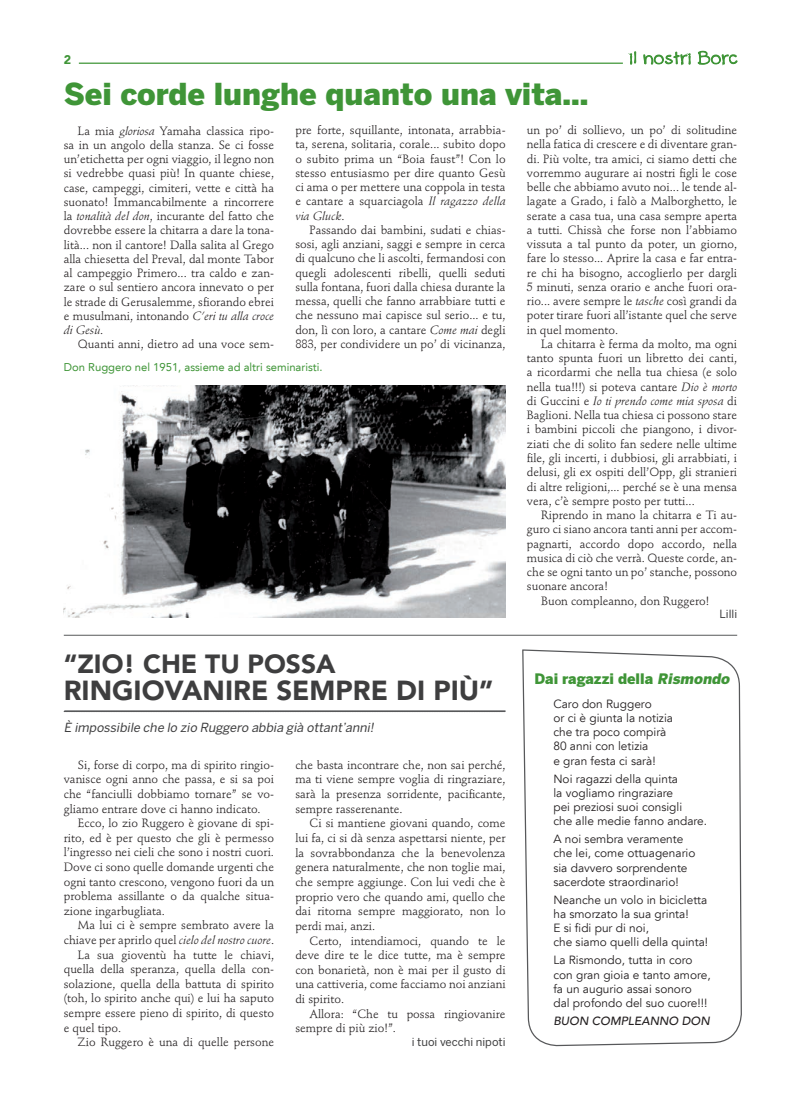
<style>
.page{position:relative;width:801px;height:1110px;background:#fff}
.page>*{position:absolute;margin:0;border:0;box-sizing:border-box;transform-origin:0 0}
.t1{font:900 30px "Benton Sans";color:#3f9537}
.t2{font:900 27.5px "Avenir LT";color:#3e3e3f}
.t3{font:900 26.25px "Avenir LT";color:#3e3e3f}
.t4{font:17.5px "cinnamoncake";letter-spacing:.07em;color:#3f9537}
.t5{font:900 14.38px "Benton Sans";color:#3f9537}
.t6{font:italic 12.5px "Benton Sans";color:#3e3e3f}
.t7{font:900 12.5px "Avenir LT";color:#3f9537}
.t8{font:11.88px/14.2px "Stempel Schneidler Std";color:#231f20;text-align:justify}
.t9{font:11.88px/14.2px "Avenir LT";color:#231f20}
.t10{font:italic 500 11.88px "Avenir LT";color:#231f20}
.t11{font:11.25px "Avenir LT";color:#3f9537}
.t12{font:11.25px "Benton Sans";color:#3e3e3f}
.s1{font-style:italic}
</style>
<div class="page">
<svg style="left:522px;top:649px;width:220px;height:397px"></svg>
<svg style="left:64px;top:710px;width:442px;height:2px"></svg>
<hr style="left:64px;top:634px;width:673px;height:1px;background:#57585a">
<img style="left:64px;top:385px;width:442px;height:232px">
<svg style="left:630px;top:51px;width:6px;height:14px"></svg>
<svg style="left:643px;top:51px;width:48px;height:15px"></svg>
<svg style="left:697px;top:51px;width:40px;height:14px"></svg>
<hr style="left:79px;top:63px;width:544px;height:1px;background:#3f9537">
<p class="t7" style="left:64px;top:52px;width:9px">2</p>
<h3 class="t4" style="left:630px;top:47px;width:109px">il nostri Borc</h3>
<h1 class="t1" style="left:64px;top:77px;width:526px">Sei corde lunghe quanto una vita...</h1>
<p class="t8" style="left:64px;top:123px;width:212px;text-indent:14px">La mia <span class="s1">gloriosa</span> Yamaha classica ripo&shy;sa in un angolo della stanza. Se ci fosse un’etichetta per ogni viaggio, il legno non si vedrebbe quasi più! In quante chiese, case, campeggi, cimiteri, vette e città ha suonato! Immancabilmente a rincorrere la <span class="s1">tonalità del don</span>, incurante del fatto che dovrebbe essere la chitarra a dare la tona&shy;lità... non il cantore! Dalla salita al Grego alla chiesetta del Preval, dal monte Tabor al campeggio Primero... tra caldo e zan&shy;zare o sul sentiero ancora innevato o per le strade di Gerusalemme, sfiorando ebrei e musulmani, intonando <span class="s1">C’eri tu alla croce di Gesù</span>.</p>
<p class="t8" style="left:78px;top:337px;width:198px">Quanti anni, dietro ad una voce sem-</p>
<p class="t8" style="left:295px;top:123px;width:212px">pre forte, squillante, intonata, arrabbia&shy;ta, serena, solitaria, corale... subito dopo o subito prima un “Boia faust”! Con lo stesso entusiasmo per dire quanto Gesù ci ama o per mettere una coppola in testa e cantare a squarciagola <span class="s1">Il ragazzo della via Gluck</span>.</p>
<p class="t8" style="left:295px;top:223px;width:212px;text-indent:14px">Passando dai bambini, sudati e chias&shy;sosi, agli anziani, saggi e sempre in cerca di qualcuno che li ascolti, fermandosi con quegli adolescenti ribelli, quelli seduti sulla fontana, fuori dalla chiesa durante la messa, quelli che fanno arrabbiare tutti e che nessuno mai capisce sul serio... e tu, don, lì con loro, a cantare <span class="s1">Come mai</span> degli 883, per condividere un po’ di vicinanza,</p>
<p class="t11" style="left:64px;top:360px;width:260px">Don Ruggero nel 1951, assieme ad altri seminaristi.</p>
<h3 class="t3" style="left:64px;top:647px;width:273px">“ZIO! CHE TU POSSA</h3>
<h2 class="t2" style="left:64px;top:674px;width:431px">RINGIOVANIRE SEMPRE DI PIÙ”</h2>
<p class="t6" style="left:64px;top:719px;width:314px">È impossibile che lo zio Ruggero abbia già ottant’anni!</p>
<p class="t8" style="left:64px;top:757px;width:212px;line-height:14.6px;text-indent:14px">Si, forse di corpo, ma di spirito ringio&shy;vanisce ogni anno che passa, e si sa poi che “fanciulli dobbiamo tornare” se vo&shy;gliamo entrare dove ci hanno indicato.</p>
<p class="t8" style="left:64px;top:815px;width:212px;line-height:14.6px;text-indent:14px">Ecco, lo zio Ruggero è giovane di spi&shy;rito, ed è per questo che gli è permesso l’ingresso nei cieli che sono i nostri cuori.<br>Dove ci sono quelle domande urgenti che ogni tanto crescono, vengono fuori da un problema assillante o da qualche situa&shy;zione ingarbugliata.</p>
<p class="t8" style="left:78px;top:918px;width:198px">Ma lui ci è sempre sembrato avere la</p>
<p class="t8" style="left:64px;top:932px;width:212px">chiave per aprirlo quel <span class="s1">cielo del nostro cuore</span>.</p>
<p class="t8" style="left:78px;top:947px;width:198px">La sua gioventù ha tutte le chiavi,</p>
<p class="t8" style="left:64px;top:961px;width:212px">quella della speranza, quella della con-</p>
<p class="t8" style="left:64px;top:976px;width:212px">solazione, quella della battuta di spirito</p>
<p class="t8" style="left:64px;top:991px;width:212px">(toh, lo spirito anche qui) e lui ha saputo</p>
<p class="t8" style="left:64px;top:1005px;width:212px">sempre essere pieno di spirito, di questo</p>
<p class="t8" style="left:64px;top:1020px;width:59px">e quel tipo.</p>
<p class="t8" style="left:78px;top:1034px;width:198px">Zio Ruggero è una di quelle persone</p>
<p class="t8" style="left:295px;top:757px;width:212px;line-height:14.6px">che basta incontrare che, non sai perché, ma ti viene sempre voglia di ringraziare, sarà la presenza sorridente, pacificante, sempre rasserenante.</p>
<p class="t8" style="left:295px;top:815px;width:212px;line-height:14.6px;text-indent:14px">Ci si mantiene giovani quando, come lui fa, ci si dà senza aspettarsi niente, per la sovrabbondanza che la benevolenza genera naturalmente, che non toglie mai, che sempre aggiunge. Con lui vedi che è proprio vero che quando ami, quello che dai ritorna sempre maggiorato, non lo perdi mai, anzi.</p>
<p class="t8" style="left:295px;top:933px;width:212px;line-height:14.6px;text-indent:14px">Certo, intendiamoci, quando te le deve dire te le dice tutte, ma è sempre con bonarietà, non è mai per il gusto di una cattiveria, come facciamo noi anziani di spirito.</p>
<p class="t8" style="left:295px;top:1006px;width:212px;line-height:14.6px;text-indent:14px">Allora: “Che tu possa ringiovanire sempre di più zio!”.</p>
<p class="t12" style="left:412px;top:1035px;width:95px">i tuoi vecchi nipoti</p>
<p class="t8" style="left:527px;top:123px;width:212px">un po’ di sollievo, un po’ di solitudine nella fatica di crescere e di diventare gran&shy;di. Più volte, tra amici, ci siamo detti che vorremmo augurare ai nostri figli le cose belle che abbiamo avuto noi... le tende al&shy;lagate a Grado, i falò a Malborghetto, le serate a casa tua, una casa sempre aperta a tutti. Chissà che forse non l’abbiamo vissuta a tal punto da poter, un giorno, fare lo stesso... Aprire la casa e far entra&shy;re chi ha bisogno, accoglierlo per dargli 5 minuti, senza orario e anche fuori ora&shy;rio... avere sempre le <span class="s1">tasche</span> così grandi da poter tirare fuori all’istante quel che serve in quel momento.</p>
<p class="t8" style="left:527px;top:337px;width:212px;text-indent:14px">La chitarra è ferma da molto, ma ogni tanto spunta fuori un libretto dei canti, a ricordarmi che nella tua chiesa (e solo nella tua!!!) si poteva cantare <span class="s1">Dio è morto </span>di Guccini e <span class="s1">Io ti prendo come mia sposa</span> di Baglioni. Nella tua chiesa ci possono stare i bambini piccoli che piangono, i divor&shy;ziati che di solito fan sedere nelle ultime file, gli incerti, i dubbiosi, gli arrabbiati, i delusi, gli ex ospiti dell’Opp, gli stranieri di altre religioni,... perché se è una mensa vera, c’è sempre posto per tutti...</p>
<p class="t8" style="left:541px;top:508px;width:198px">Riprendo in mano la chitarra e Ti au-</p>
<p class="t8" style="left:527px;top:522px;width:212px">guro ci siano ancora tanti anni per accom-</p>
<p class="t8" style="left:527px;top:536px;width:212px">pagnarti, accordo dopo accordo, nella</p>
<p class="t8" style="left:527px;top:550px;width:212px">musica di ciò che verrà. Queste corde, an-</p>
<p class="t8" style="left:527px;top:565px;width:212px">che se ogni tanto un po’ stanche, possono</p>
<p class="t8" style="left:527px;top:579px;width:82px">suonare ancora!</p>
<p class="t8" style="left:541px;top:593px;width:170px">Buon compleanno, don Ruggero!</p>
<p class="t12" style="left:719px;top:607px;width:19px">Lilli</p>
<p class="t5" style="left:534px;top:670px;width:199px">Dai ragazzi della <span class="s1">Rismondo</span></p>
<p class="t9" style="left:553px;top:696px;width:121px">Caro don Ruggero<br>or ci è giunta la notizia che tra poco compirà<br>80 anni con letizia<br>e gran festa ci sarà!</p>
<p class="t9" style="left:553px;top:771px;width:155px">Noi ragazzi della quinta<br>la vogliamo ringraziare<br>pei preziosi suoi consigli<br>che alle medie fanno andare.</p>
<p class="t9" style="left:553px;top:831px;width:144px">A noi sembra veramente che lei, come ottuagenario sia davvero sorprendente sacerdote straordinario!</p>
<p class="t9" style="left:553px;top:892px;width:156px">Neanche un volo in bicicletta ha smorzato la sua grinta!<br>E si fidi pur di noi,<br>che siamo quelli della quinta!</p>
<p class="t9" style="left:553px;top:953px;width:159px">La Rismondo, tutta in coro con gran gioia e tanto amore, fa un augurio assai sonoro dal profondo del suo cuore!!!</p>
<p class="t10" style="left:553px;top:1013px;width:158px">BUON COMPLEANNO DON</p>
</div>
